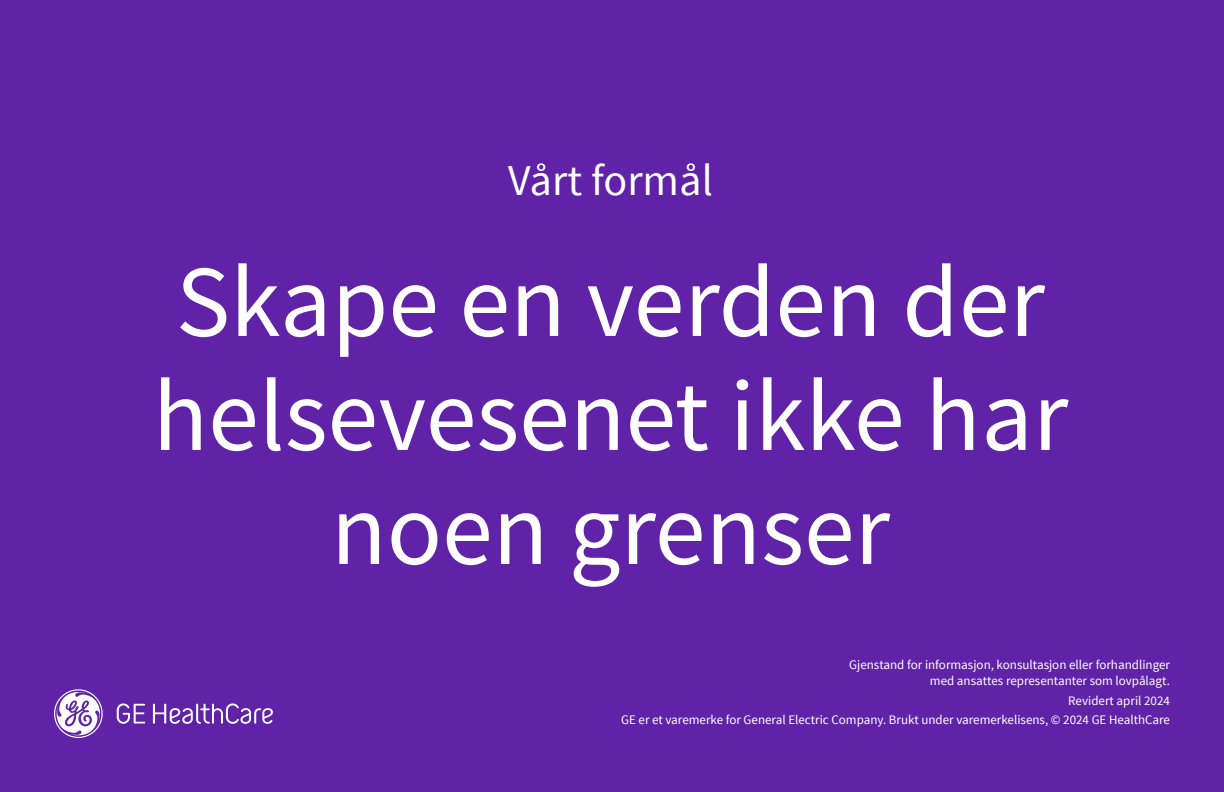
<style>
.page{position:relative;width:1224px;height:792px;background:#6022a6}
.page>*{position:absolute;margin:0;border:0;box-sizing:border-box;transform-origin:0 0}
.H2_header{font:102px/114px "Source Sans Pro";color:#fff;text-align:center}
.H2_header-2{font:44px "Source Sans Pro";color:#fff}
.Body_copy_13_17{font:13px/16px "Source Sans Pro";color:#fff;text-align:right}
</style>
<div class="page">
<svg style="left:54px;top:689px;width:219px;height:49px"></svg>
<p class="H2_header-2" style="left:508px;top:153px;width:206px">Vårt formål</p>
<p class="H2_header" style="left:153px;top:247px;width:917px">Skape en verden der helsevesenet ikke har noen grenser</p>
<p class="Body_copy_13_17" style="left:849px;top:657px;width:322px">Gjenstand for informasjon, konsultasjon eller forhandlinger med ansattes representanter som lovpålagt.</p>
<p class="Body_copy_13_17" style="left:1068px;top:693px;width:103px">Revidert april 2024</p>
<p class="Body_copy_13_17" style="left:621px;top:712px;width:550px">GE er et varemerke for General Electric Company. Brukt under varemerkelisens, © 2024 GE HealthCare</p>
</div>
